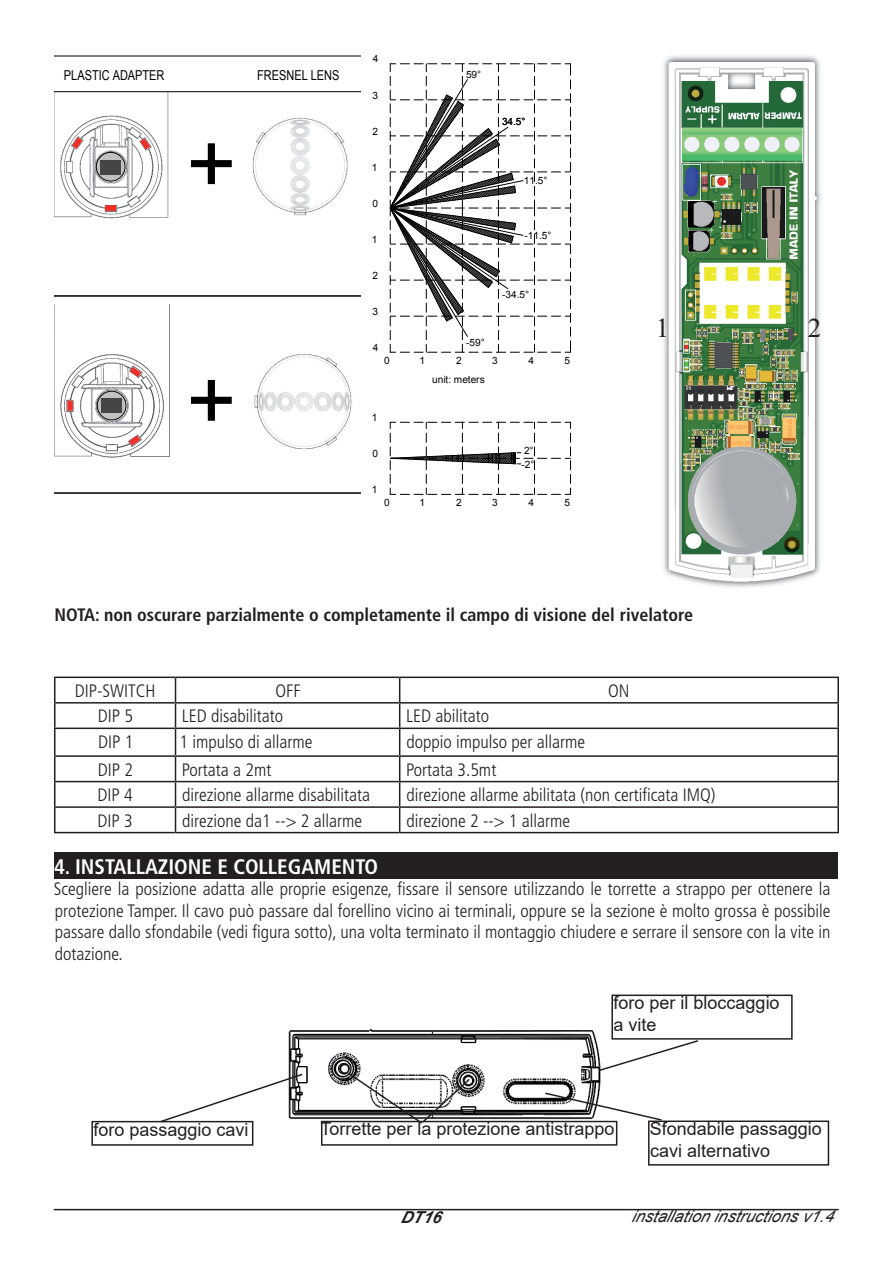
<style>
.page{position:relative;width:893px;height:1263px;background:#fff}
.page>*{position:absolute;margin:0;border:0;box-sizing:border-box;transform-origin:0 0}
.t1{font:86.1px "Arial";color:#000}
.t2{font:27px "Times New Roman";color:#231f20}
.t3{font:700 condensed 21px "Frutiger LT Std";color:#fff}
.t4{font:300 condensed 18px/21.6px "Frutiger LT Std";color:#231f20;text-align:justify}
.t5{font:18px/21.6px "Arial";color:#231f20}
.t6{font:700 condensed 18px "Frutiger LT Std";color:#231f20}
.t7{font:italic 16.5px "Arial";color:#231f20}
.t8{font:italic 700 16.5px "Arial";color:#231f20}
.t9{font:13.65px "Arial";color:#000;scale:.8 1}
.t10{font:10.05px "Arial";color:#000}
</style>
<div class="page">
<hr style="left:54px;top:1209px;width:785px;height:1px;background:#231f20">
<hr style="left:54px;top:676px;width:122px;height:2px;background:#231f20">
<hr style="left:54px;top:678px;width:2px;height:24px;background:#231f20">
<hr style="left:176px;top:676px;width:224px;height:2px;background:#231f20">
<hr style="left:400px;top:676px;width:439px;height:2px;background:#231f20">
<hr style="left:837px;top:678px;width:2px;height:24px;background:#231f20">
<hr style="left:54px;top:702px;width:122px;height:1px;background:#231f20">
<hr style="left:54px;top:703px;width:2px;height:24px;background:#231f20">
<hr style="left:176px;top:702px;width:224px;height:1px;background:#231f20">
<hr style="left:400px;top:702px;width:439px;height:1px;background:#231f20">
<hr style="left:837px;top:703px;width:2px;height:24px;background:#231f20">
<hr style="left:54px;top:727px;width:122px;height:2px;background:#231f20">
<hr style="left:54px;top:729px;width:2px;height:26px;background:#231f20">
<hr style="left:176px;top:727px;width:224px;height:2px;background:#231f20">
<hr style="left:400px;top:727px;width:439px;height:2px;background:#231f20">
<hr style="left:837px;top:729px;width:2px;height:26px;background:#231f20">
<hr style="left:54px;top:755px;width:122px;height:2px;background:#231f20">
<hr style="left:54px;top:757px;width:2px;height:24px;background:#231f20">
<hr style="left:176px;top:755px;width:224px;height:2px;background:#231f20">
<hr style="left:400px;top:755px;width:439px;height:2px;background:#231f20">
<hr style="left:837px;top:757px;width:2px;height:24px;background:#231f20">
<hr style="left:54px;top:781px;width:122px;height:1px;background:#231f20">
<hr style="left:54px;top:782px;width:2px;height:24px;background:#231f20">
<hr style="left:176px;top:781px;width:224px;height:1px;background:#231f20">
<hr style="left:400px;top:781px;width:439px;height:1px;background:#231f20">
<hr style="left:837px;top:782px;width:2px;height:24px;background:#231f20">
<hr style="left:54px;top:806px;width:122px;height:2px;background:#231f20">
<hr style="left:54px;top:808px;width:2px;height:24px;background:#231f20">
<hr style="left:176px;top:806px;width:224px;height:2px;background:#231f20">
<svg style="left:175px;top:678px;width:1px;height:154px"></svg>
<hr style="left:400px;top:806px;width:439px;height:2px;background:#231f20">
<svg style="left:399px;top:678px;width:1px;height:154px"></svg>
<hr style="left:837px;top:808px;width:2px;height:24px;background:#231f20">
<hr style="left:54px;top:832px;width:122px;height:1px;background:#231f20">
<hr style="left:176px;top:832px;width:224px;height:1px;background:#231f20">
<hr style="left:400px;top:832px;width:439px;height:1px;background:#231f20">
<svg style="left:54px;top:92px;width:306px;height:204px"></svg>
<svg style="left:54px;top:56px;width:306px;height:36px"></svg>
<svg style="left:54px;top:296px;width:306px;height:197px"></svg>
<div style="left:54px;top:853px;width:783px;height:26px;background:#231f20"></div>
<img style="left:288px;top:1028px;width:313px;height:93px">
<div style="left:321px;top:1121px;width:296px;height:25px;border:2px solid #231f20"></div>
<svg style="left:347px;top:1071px;width:124px;height:53px"></svg>
<div style="left:91px;top:1121px;width:162px;height:25px;border:2px solid #231f20"></div>
<svg style="left:159px;top:1072px;width:145px;height:51px"></svg>
<div style="left:648px;top:1120px;width:181px;height:45px;border:2px solid #231f20"></div>
<svg style="left:543px;top:1091px;width:120px;height:31px"></svg>
<svg style="left:597px;top:1039px;width:101px;height:33px"></svg>
<div style="left:611px;top:994px;width:182px;height:46px;border:2px solid #231f20"></div>
<svg style="left:390px;top:64px;width:181px;height:289px"></svg>
<svg style="left:390px;top:422px;width:181px;height:73px"></svg>
<img style="left:663px;top:56px;width:158px;height:532px">
<p class="t9" style="left:64px;top:66px;width:127px">PLASTIC ADAPTER</p>
<p class="t9" style="left:257px;top:66px;width:104px">FRESNEL LENS</p>
<h1 class="t1" style="left:186px;top:107px;width:52px">+</h1>
<h1 class="t1" style="left:186px;top:344px;width:52px">+</h1>
<p class="t10" style="left:373px;top:53px;width:7px">4</p>
<p class="t10" style="left:372px;top:89px;width:7px">3</p>
<p class="t10" style="left:373px;top:125px;width:7px">2</p>
<p class="t10" style="left:372px;top:161px;width:7px">1</p>
<p class="t10" style="left:372px;top:197px;width:7px">0</p>
<p class="t10" style="left:372px;top:233px;width:7px">1</p>
<p class="t10" style="left:373px;top:269px;width:7px">2</p>
<p class="t10" style="left:372px;top:306px;width:7px">3</p>
<p class="t10" style="left:373px;top:342px;width:7px">4</p>
<p class="t10" style="left:466px;top:69px;width:17px">59°</p>
<p class="t10" style="left:502px;top:115px;width:25px">34.5°</p>
<p class="t10" style="left:524px;top:175px;width:25px">11.5°</p>
<p class="t10" style="left:525px;top:229px;width:28px">-11.5°</p>
<p class="t10" style="left:466px;top:336px;width:20px">-59°</p>
<p class="t10" style="left:502px;top:289px;width:28px">-34.5°</p>
<p class="t10" style="left:384px;top:354px;width:7px">0</p>
<p class="t10" style="left:419px;top:354px;width:7px">1</p>
<p class="t10" style="left:456px;top:354px;width:7px">2</p>
<p class="t10" style="left:492px;top:354px;width:7px">3</p>
<p class="t10" style="left:529px;top:354px;width:7px">4</p>
<p class="t10" style="left:372px;top:412px;width:7px">1</p>
<p class="t10" style="left:372px;top:448px;width:7px">0</p>
<p class="t10" style="left:372px;top:484px;width:7px">1</p>
<p class="t10" style="left:432px;top:374px;width:54px">unit: meters</p>
<p class="t10" style="left:524px;top:445px;width:11px">2°</p>
<p class="t10" style="left:521px;top:459px;width:14px">-2°</p>
<p class="t10" style="left:384px;top:496px;width:7px">0</p>
<p class="t10" style="left:419px;top:496px;width:7px">1</p>
<p class="t10" style="left:456px;top:496px;width:7px">2</p>
<p class="t10" style="left:492px;top:496px;width:7px">3</p>
<p class="t10" style="left:529px;top:496px;width:7px">4</p>
<p class="t10" style="left:564px;top:354px;width:7px">5</p>
<p class="t10" style="left:564px;top:496px;width:7px">5</p>
<h2 class="t2" style="left:656px;top:309px;width:15px">1</h2>
<h2 class="t2" style="left:808px;top:309px;width:15px">2</h2>
<p class="t6" style="left:54px;top:604px;width:11px">NOTA</p>
<p class="t6" style="left:95px;top:604px;width:599px">: non oscurare parzialmente o completamente il campo di visione del rivelatore</p>
<p class="t4" style="left:75px;top:680px;width:82px">DIP-SWITCH</p>
<p class="t4" style="left:275px;top:680px;width:27px">OFF</p>
<p class="t4" style="left:608px;top:680px;width:23px">ON</p>
<p class="t4" style="left:98px;top:705px;width:37px">DIP 5</p>
<p class="t4" style="left:182px;top:705px;width:103px">LED disabilitato</p>
<p class="t4" style="left:406px;top:705px;width:85px">LED abilitato</p>
<p class="t4" style="left:98px;top:731px;width:37px">DIP 1</p>
<p class="t4" style="left:179px;top:731px;width:135px">1 impulso di allarme</p>
<p class="t4" style="left:406px;top:731px;width:180px">doppio impulso per allarme</p>
<p class="t4" style="left:98px;top:759px;width:37px">DIP 2</p>
<p class="t4" style="left:182px;top:759px;width:91px">Portata a 2mt</p>
<p class="t4" style="left:406px;top:759px;width:92px">Portata 3.5mt</p>
<p class="t4" style="left:98px;top:784px;width:37px">DIP 4</p>
<p class="t4" style="left:182px;top:784px;width:190px">direzione allarme disabilitata</p>
<p class="t4" style="left:406px;top:784px;width:310px">direzione allarme abilitata (non certificata IMQ)</p>
<p class="t4" style="left:98px;top:810px;width:37px">DIP 3</p>
<p class="t4" style="left:182px;top:810px;width:182px">direzione da1 --&gt; 2 allarme</p>
<p class="t4" style="left:406px;top:810px;width:165px">direzione 2 --&gt; 1 allarme</p>
<p class="t3" style="left:54px;top:854px;width:326px">4. installazione e Collegamento</p>
<p class="t4" style="left:54px;top:878px;width:778px">Scegliere la posizione adatta alle proprie esigenze, fissare il sensore utilizzando le torrette a strappo per ottenere la protezione Tamper. Il cavo può passare dal forellino vicino ai terminali, oppure se la sezione è molto grossa è possibile passare dallo sfondabile (vedi figura sotto), una volta terminato il montaggio chiudere e serrare il sensore con la vite in dotazione.</p>
<p class="t5" style="left:613px;top:992px;width:168px">foro per il bloccaggio a vite</p>
<p class="t5" style="left:94px;top:1118px;width:157px">foro passaggio cavi</p>
<p class="t5" style="left:320px;top:1118px;width:296px">Torrette per la protezione antistrappo</p>
<p class="t5" style="left:650px;top:1118px;width:174px">Sfondabile passaggio cavi alternativo</p>
<p class="t8" style="left:400px;top:1206px;width:48px">DT16</p>
<p class="t7" style="left:631px;top:1206px;width:209px">installationinstructionsv1.4</p>
</div>
